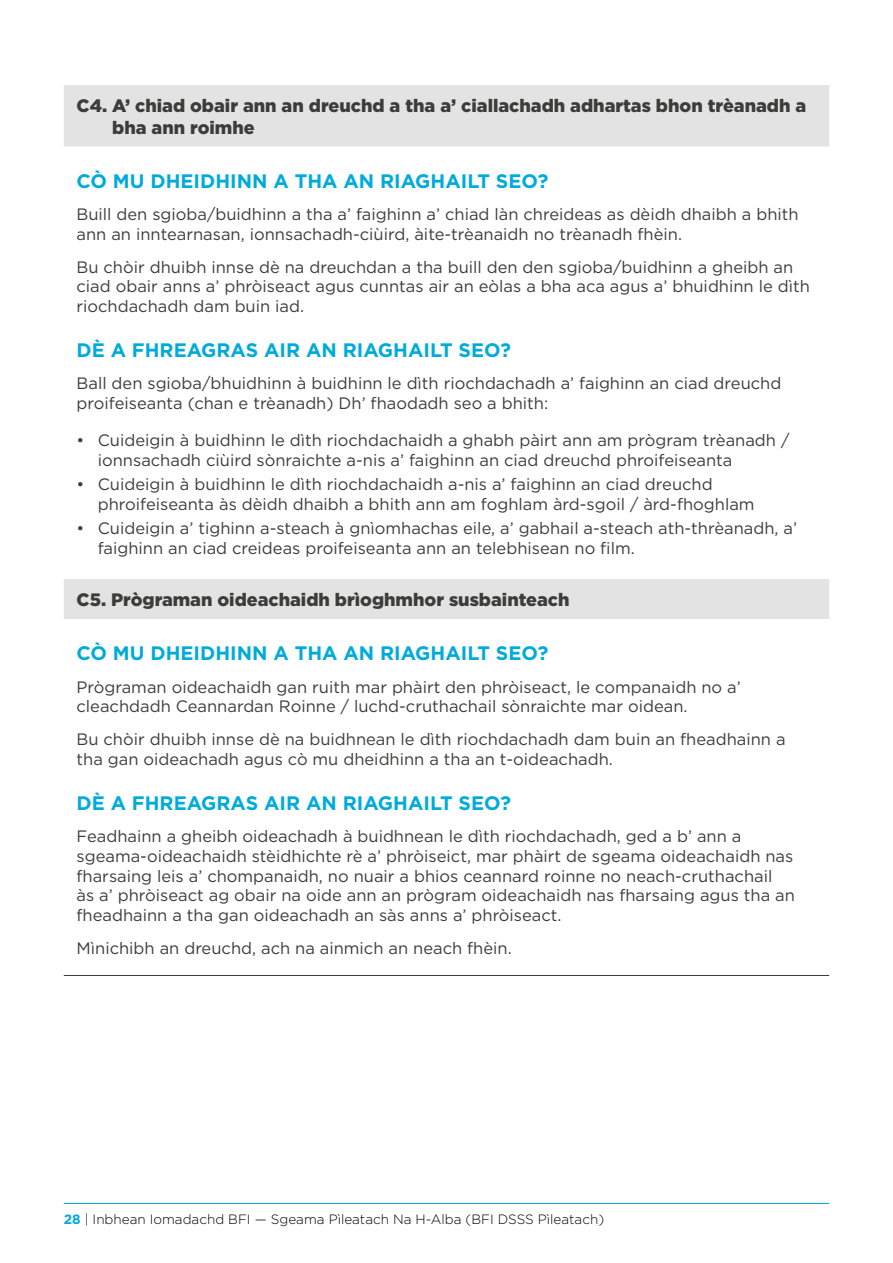
<style>
.page{position:relative;width:893px;height:1263px;background:#fff}
.page>*{position:absolute;margin:0;border:0;box-sizing:border-box;transform-origin:0 0}
.t1{font:700 19.5px "Gotham";color:#00abdb}
.t2{font:900 18px/21.6px "Gotham";color:#3c3c3b}
.t3{font:16.5px/19.8px "Gotham";color:#3c3c3b}
.t4{font:300 13.5px "Gotham";color:#000}
.s1{font-weight:700;color:#00abdb}
</style>
<div class="page">
<hr style="left:64px;top:1203px;width:765px;height:1px;background:#00abdb">
<svg style="left:64px;top:85px;width:765px;height:534px"></svg>
<hr style="left:64px;top:975px;width:765px;height:1px;background:#3c3c3b">
<p class="t2" style="left:112px;top:95px;width:696px;text-indent:-36px">C4. A’ chiad obair ann an dreuchd a tha a’ ciallachadh adhartas bhon trèanadh a bha ann roimhe</p>
<p class="t1" style="left:77px;top:168px;width:473px">CÒ MU DHEIDHINN A THA AN RIAGHAILT SEO?</p>
<p class="t3" style="left:77px;top:204px;width:724px">Buill den sgioba/buidhinn a tha a’ faighinn a’ chiad làn chreideas as dèidh dhaibh a bhith ann an inntearnasan, ionnsachadh-ciùird, àite-trèanaidh no trèanadh fhèin.</p>
<p class="t3" style="left:77px;top:256px;width:735px">Bu chòir dhuibh innse dè na dreuchdan a tha buill den den sgioba/buidhinn a gheibh an ciad obair anns a’ phròiseact agus cunntas air an eòlas a bha aca agus a’ bhuidhinn le dìth riochdachadh dam buin iad.</p>
<p class="t1" style="left:77px;top:337px;width:436px">DÈ A FHREAGRAS AIR AN RIAGHAILT SEO?</p>
<p class="t3" style="left:77px;top:373px;width:706px">Ball den sgioba/bhuidhinn à buidhinn le dìth riochdachadh a’ faighinn an ciad dreuchd proifeiseanta (chan e trèanadh) Dh’ fhaodadh seo a bhith:</p>
<p class="t3" style="left:98px;top:430px;width:693px;text-indent:-21px">• Cuideigin à buidhinn le dìth riochdachaidh a ghabh pàirt ann am prògram trèanadh / ionnsachadh ciùird sònraichte a-nis a’ faighinn an ciad dreuchd phroifeiseanta</p>
<p class="t3" style="left:98px;top:474px;width:658px;text-indent:-21px">• Cuideigin à buidhinn le dìth riochdachaidh a-nis a’ faighinn an ciad dreuchd phroifeiseanta às dèidh dhaibh a bhith ann am foghlam àrd-sgoil / àrd-fhoghlam</p>
<p class="t3" style="left:98px;top:518px;width:701px;text-indent:-21px">• Cuideigin a’ tighinn a-steach à gnìomhachas eile, a’ gabhail a-steach ath-thrèanadh, a’ faighinn an ciad creideas proifeiseanta ann an telebhisean no film.</p>
<p class="t2" style="left:77px;top:589px;width:494px">C5. Prògraman oideachaidh brìoghmhor susbainteach</p>
<p class="t1" style="left:77px;top:640px;width:473px">CÒ MU DHEIDHINN A THA AN RIAGHAILT SEO?</p>
<p class="t3" style="left:77px;top:677px;width:666px">Prògraman oideachaidh gan ruith mar phàirt den phròiseact, le companaidh no a’ cleachdadh Ceannardan Roinne / luchd-cruthachail sònraichte mar oidean.</p>
<p class="t3" style="left:77px;top:729px;width:710px">Bu chòir dhuibh innse dè na buidhnean le dìth riochdachadh dam buin an fheadhainn a tha gan oideachadh agus cò mu dheidhinn a tha an t-oideachadh.</p>
<p class="t1" style="left:77px;top:790px;width:436px">DÈ A FHREAGRAS AIR AN RIAGHAILT SEO?</p>
<p class="t3" style="left:77px;top:826px;width:720px">Feadhainn a gheibh oideachadh à buidhnean le dìth riochdachadh, ged a b’ ann a sgeama-oideachaidh stèidhichte rè a’ phròiseict, mar phàirt de sgeama oideachaidh nas fharsaing leis a’ chompanaidh, no nuair a bhios ceannard roinne no neach-cruthachail<br>às a’ phròiseact ag obair na oide ann an prògram oideachaidh nas fharsaing agus tha an fheadhainn a tha gan oideachadh an sàs anns a’ phròiseact.</p>
<p class="t3" style="left:77px;top:938px;width:437px">Mìnichibh an dreuchd, ach na ainmich an neach fhèin.</p>
<p class="t4" style="left:64px;top:1210px;width:542px"><span class="s1">28</span> | Inbhean Iomadachd BFI — Sgeama Pìleatach Na H-Alba (BFI DSSS Pìleatach)</p>
</div>
